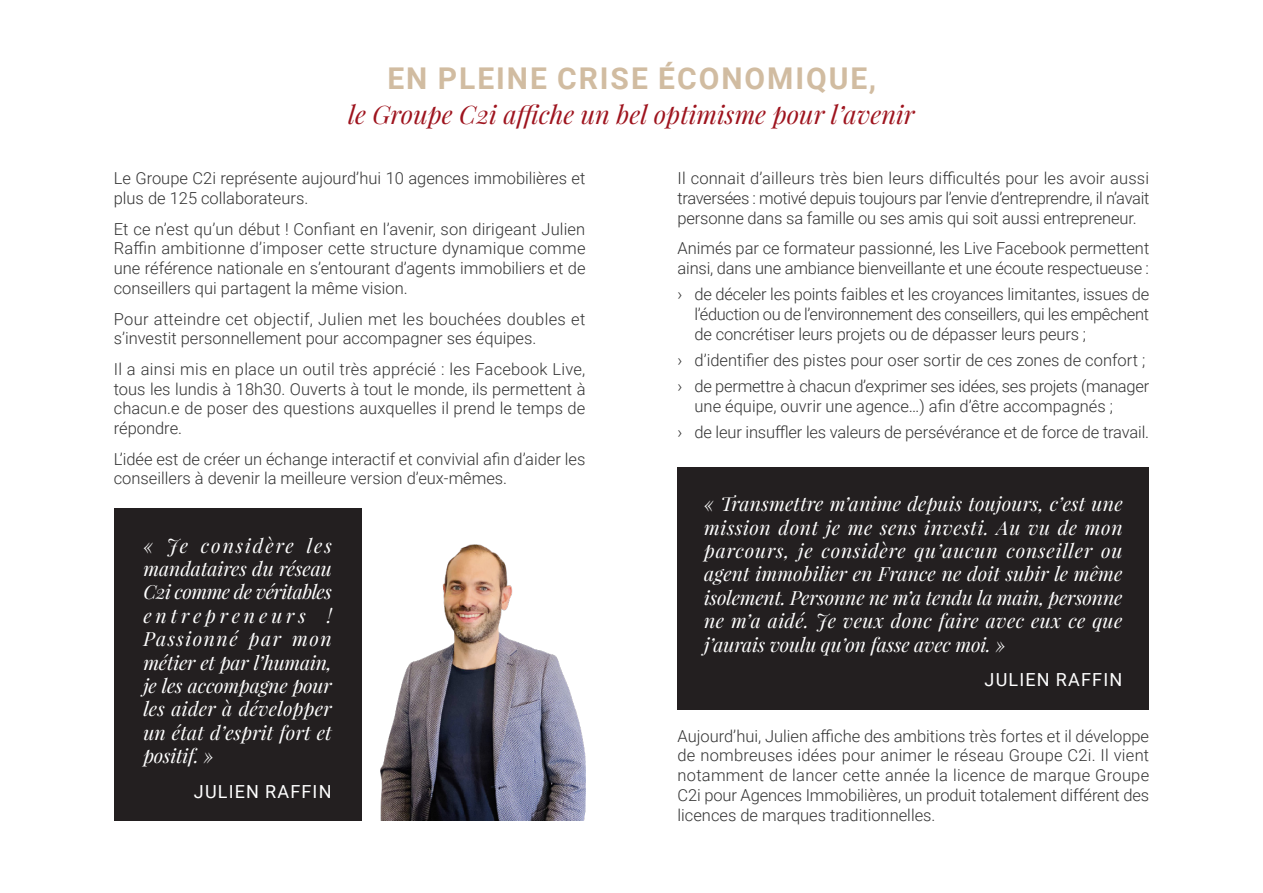
<style>
.page{position:relative;width:1263px;height:893px;background:#fff}
.page>*{position:absolute;margin:0;border:0;box-sizing:border-box;transform-origin:0 0}
.t1{font:700 30px "Roboto";letter-spacing:.065em;color:#d1bca1}
.t2{font:italic 25.5px "Playfair Display";color:#9e141e}
.Citations{font:italic 19.5px/23.4px "Playfair Display";letter-spacing:.01em;color:#fff;text-align:justify}
.Citations-2{font:18px "Roboto";letter-spacing:.065em;color:#fff}
.t3{font:300 16.5px/19.8px "Roboto";color:#333}
</style>
<div class="page">
<div style="left:114px;top:508px;width:247px;height:313px;background:#231f20"></div>
<div style="left:677px;top:467px;width:472px;height:242px;background:#231f20"></div>
<img style="left:361px;top:508px;width:224px;height:313px">
<h1 class="t1" style="left:387px;top:57px;width:490px">EN PLEINE CRISE ÉCONOMIQUE,</h1>
<h1 class="t2" style="left:348px;top:97px;width:568px">le Groupe C2i affiche un bel optimisme pour l’avenir</h1>
<h2 class="t3" style="left:114px;top:168px;width:473px">Le Groupe C2i représente aujourd’hui 10 agences immobilières et plus de 125 collaborateurs.</h2>
<h2 class="t3" style="left:114px;top:218px;width:473px;text-align:justify">Et ce n’est qu’un début ! Confiant en l’avenir, son dirigeant Julien Raffin ambitionne d’imposer cette structure dynamique comme une référence nationale en s’entourant d’agents immobiliers et de conseillers qui partagent la même vision.</h2>
<h2 class="t3" style="left:114px;top:308px;width:473px">Pour atteindre cet objectif, Julien met les bouchées doubles et s’investit personnellement pour accompagner ses équipes.</h2>
<h2 class="t3" style="left:114px;top:358px;width:473px;text-align:justify">Il a ainsi mis en place un outil très apprécié : les Facebook Live, tous les lundis à 18h30. Ouverts à tout le monde, ils permettent à chacun.e de poser des questions auxquelles il prend le temps de répondre.</h2>
<h2 class="t3" style="left:114px;top:448px;width:473px">L’idée est de créer un échange interactif et convivial afin d’aider les conseillers à devenir la meilleure version d’eux-mêmes.</h2>
<p class="Citations" style="left:143px;top:533px;width:190px">« Je considère les mandataires du réseau C2i comme de véritables entrepreneurs !<br>Passionné par mon métier et par l’humain, je les accompagne pour les aider à développer un état d’esprit fort et positif. »</p>
<p class="Citations-2" style="left:194px;top:779px;width:139px">JULIEN RAFFIN</p>
<h2 class="t3" style="left:677px;top:168px;width:473px;text-align:justify">Il connait d’ailleurs très bien leurs difficultés pour les avoir aussi traversées : motivé depuis toujours par l’envie d’entreprendre, il n’avait personne dans sa famille ou ses amis qui soit aussi entrepreneur.</h2>
<h2 class="t3" style="left:677px;top:238px;width:473px">Animés par ce formateur passionné, les Live Facebook permettent ainsi, dans une ambiance bienveillante et une écoute respectueuse :</h2>
<p class="t3" style="left:694px;top:284px;width:456px;text-align:justify;text-indent:-17px">› de déceler les points faibles et les croyances limitantes, issues de l’éduction ou de l’environnement des conseillers, qui les empêchent de concrétiser leurs projets ou de dépasser leurs peurs ;</p>
<p class="t3" style="left:677px;top:350px;width:469px">› d’identifier des pistes pour oser sortir de ces zones de confort ;</p>
<p class="t3" style="left:694px;top:376px;width:456px;text-indent:-17px">› de permettre à chacun d’exprimer ses idées, ses projets (manager une équipe, ouvrir une agence…) afin d’être accompagnés ;</p>
<p class="t3" style="left:677px;top:422px;width:473px">› de leur insuffler les valeurs de persévérance et de force de travail.</p>
<p class="Citations" style="left:704px;top:492px;width:420px">« Transmettre m’anime depuis toujours, c’est une mission dont je me sens investi. Au vu de mon parcours, je considère qu’aucun conseiller ou agent immobilier en France ne doit subir le même isolement. Personne ne m’a tendu la main, personne ne m’a aidé. Je veux donc faire avec eux ce que j’aurais voulu qu’on fasse avec moi. »</p>
<p class="Citations-2" style="left:985px;top:667px;width:139px">JULIEN RAFFIN</p>
<h2 class="t3" style="left:677px;top:725px;width:473px;text-align:justify">Aujourd’hui, Julien affiche des ambitions très fortes et il développe de nombreuses idées pour animer le réseau Groupe C2i. Il vient notamment de lancer cette année la licence de marque Groupe C2i pour Agences Immobilières, un produit totalement différent des licences de marques traditionnelles.</h2>
</div>
